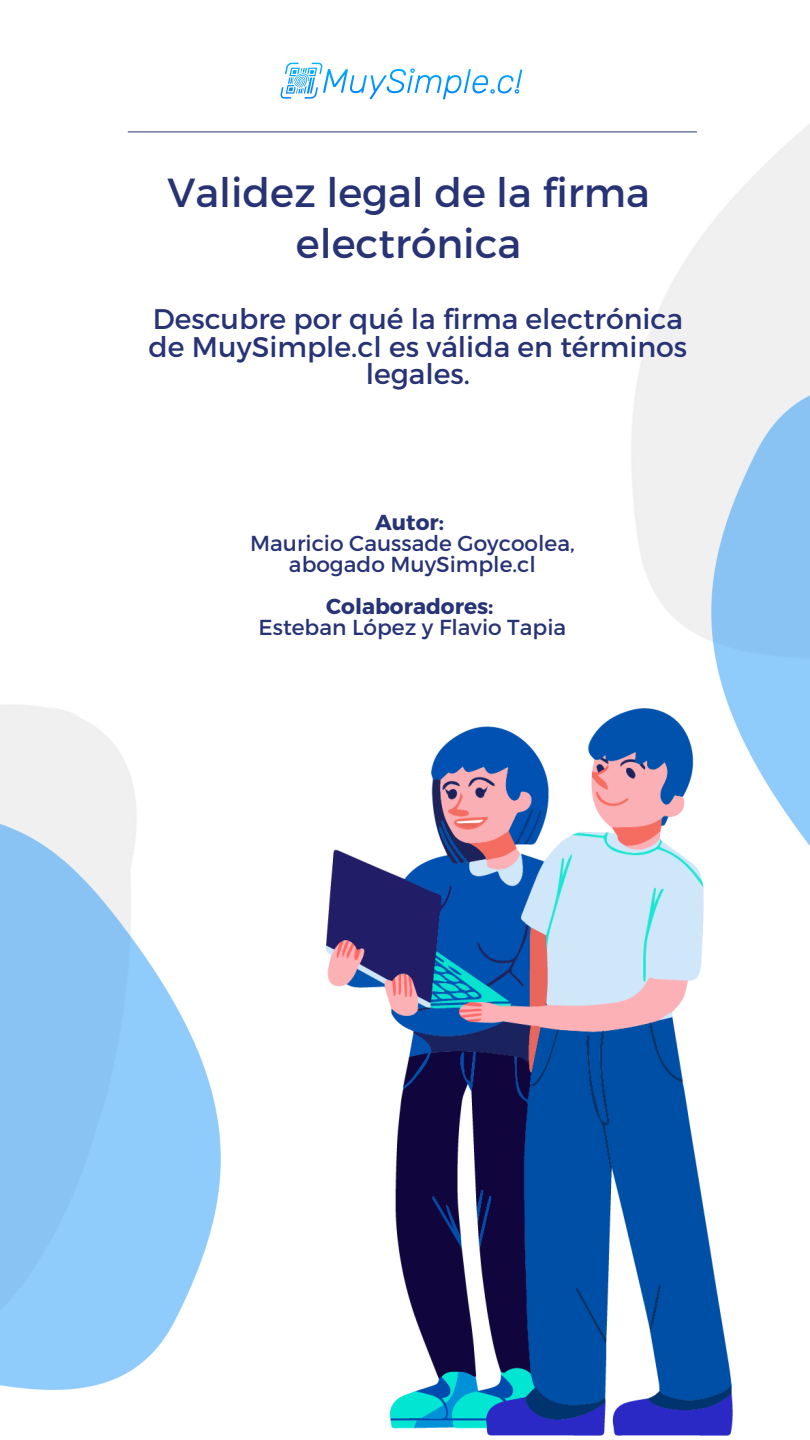
<style>
.page{position:relative;width:810px;height:1440px;background:#fff}
.page>*{position:absolute;margin:0;border:0;box-sizing:border-box;transform-origin:0 0}
.t1{font:40.6px/51.6px "Montserrat";color:#283376;text-align:center}
.t2{font:28.3px/27.8px "Montserrat";color:#283376;text-align:center}
.t3{font:21.7px/21px "Montserrat";color:#283376;text-align:center}
.t4{font:700 21.7px "Montserrat";color:#283376}
</style>
<div class="page">
<hr style="left:128px;top:132px;width:569px;height:1px;background:#283376">
<img style="left:566px;top:124px;width:244px;height:517px">
<img style="left:711px;top:381px;width:99px;height:324px">
<img style="left:152px;top:705px;width:658px;height:731px">
<svg style="left:280px;top:63px;width:242px;height:36px"></svg>
<h1 class="t1" style="left:167px;top:164px;width:484px">Validez legal de la firma electrónica</h1>
<p class="t2" style="left:149px;top:303px;width:540px">Descubre por qué la firma electrónica de MuySimple.cl es válida en términos legales.</p>
<p class="t4" style="left:375px;top:508px;width:70px">Autor:</p>
<p class="t3" style="left:250px;top:532px;width:326px">Mauricio Caussade Goycoolea, abogado MuySimple.cl</p>
<p class="t4" style="left:326px;top:592px;width:169px">Colaboradores:</p>
<p class="t3" style="left:259px;top:616px;width:309px">Esteban López y Flavio Tapia</p>
</div>
